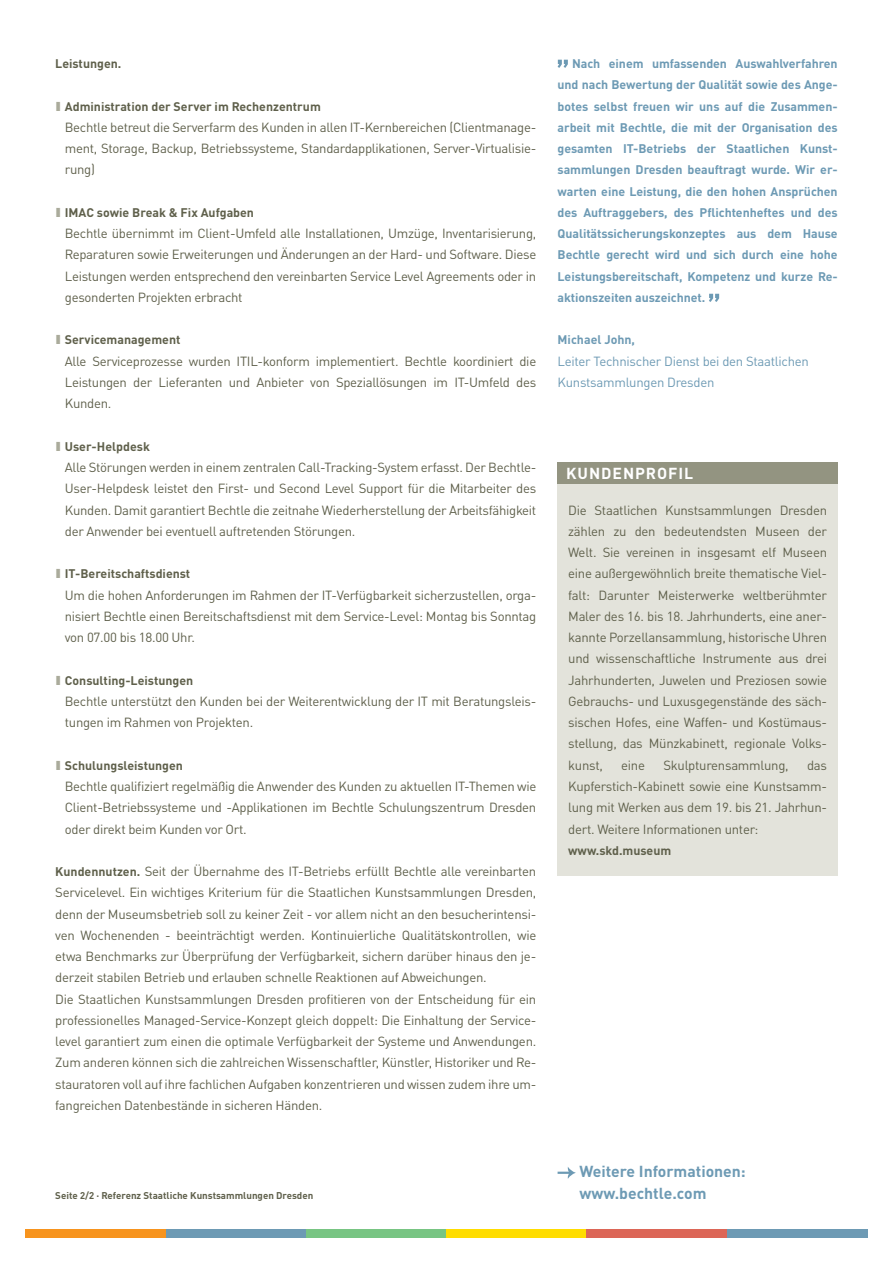
<style>
.page{position:relative;width:893px;height:1263px;background:#fff}
.page>*{position:absolute;margin:0;border:0;box-sizing:border-box;transform-origin:0 0}
.t1{font:700 15.75px/21.3px "Bechtle DIN";color:#6d9ab4}
.t2{font:700 15.75px "Bechtle DIN";color:#fff}
.t3{font:13.2px/21.3px "Bechtle DIN";letter-spacing:-.02em;color:#5f604b;text-align:justify}
.t4{font:13.2px/21.3px "Bechtle DIN";letter-spacing:-.02em;color:#6d9ab4}
.t5{font:700 12.3px/21.3px "Bechtle DIN";letter-spacing:-.005em;color:#6d9ab4}
.t6{font:700 12.3px "Bechtle DIN";color:#5f604b}
.t7{font:700 9.75px "Bechtle DIN";color:#5f604b}
.s1{font-weight:700;font-size:12.3px}
</style>
<div class="page">
<div style="left:26px;top:1229px;width:140px;height:8px;background:#f7941e"></div>
<div style="left:166px;top:1229px;width:140px;height:8px;background:#6d9ab4"></div>
<div style="left:727px;top:1229px;width:140px;height:8px;background:#6d9ab4"></div>
<div style="left:306px;top:1229px;width:140px;height:8px;background:#78c583"></div>
<div style="left:446px;top:1229px;width:141px;height:8px;background:#fd0"></div>
<div style="left:587px;top:1229px;width:140px;height:8px;background:#dc6657"></div>
<svg style="left:558px;top:60px;width:10px;height:8px"></svg>
<svg style="left:709px;top:294px;width:10px;height:8px"></svg>
<div style="left:558px;top:463px;width:280px;height:413px;background:#e3e3db"></div>
<div style="left:558px;top:463px;width:280px;height:21px;background:#939481"></div>
<svg style="left:558px;top:1167px;width:18px;height:12px"></svg>
<p class="t6" style="left:55px;top:53px;width:68px">Leistungen.</p>
<p class="t6" style="left:65px;top:96px;width:258px">Administration der Server im Rechenzentrum</p>
<p class="t3" style="left:65px;top:115px;width:473px">Bechtle betreut die Serverfarm des Kunden in allen IT-Kernbereichen (Clientmanage&shy;ment, Storage, Backup, Betriebssysteme, Standardapplikationen, Server-Virtualisie&shy;rung)</p>
<p class="t6" style="left:65px;top:202px;width:191px">IMAC sowie Break &amp; Fix Aufgaben</p>
<p class="t3" style="left:65px;top:221px;width:473px">Bechtle übernimmt im Client-Umfeld alle Installationen, Umzüge, Inventarisierung, Reparaturen sowie Erweiterungen und Änderungen an der Hard- und Software. Diese Leistungen werden entsprechend den vereinbarten Service Level Agreements oder in gesonderten Projekten erbracht</p>
<p class="t6" style="left:65px;top:330px;width:117px">Servicemanagement</p>
<p class="t3" style="left:65px;top:349px;width:473px">Alle Serviceprozesse wurden ITIL-konform implementiert. Bechtle koordiniert die Leistungen der Lieferanten und Anbieter von Speziallösungen im IT-Umfeld des Kunden.</p>
<p class="t6" style="left:65px;top:436px;width:87px">User-Helpdesk</p>
<p class="t3" style="left:65px;top:455px;width:473px">Alle Störungen werden in einem zentralen Call-Tracking-System erfasst. Der Bechtle-User-Helpdesk leistet den First- und Second Level Support für die Mitarbeiter des Kunden. Damit garantiert Bechtle die zeitnahe Wiederherstellung der Arbeitsfähigkeit der Anwender bei eventuell auftretenden Störungen.</p>
<p class="t6" style="left:65px;top:564px;width:127px">IT-Bereitschaftsdienst</p>
<p class="t3" style="left:65px;top:583px;width:473px">Um die hohen Anforderungen im Rahmen der IT-Verfügbarkeit sicherzustellen, orga&shy;nisiert Bechtle einen Bereitschaftsdienst mit dem Service-Level: Montag bis Sonntag von 07.00 bis 18.00 Uhr.</p>
<p class="t6" style="left:65px;top:670px;width:130px">Consulting-Leistungen</p>
<p class="t3" style="left:65px;top:689px;width:473px">Bechtle unterstützt den Kunden bei der Weiterentwicklung der IT mit Beratungsleis&shy;tungen im Rahmen von Projekten.</p>
<p class="t6" style="left:65px;top:755px;width:120px">Schulungsleistungen</p>
<p class="t3" style="left:65px;top:774px;width:473px">Bechtle qualifiziert regelmäßig die Anwender des Kunden zu aktuellen IT-Themen wie Client-Betriebssysteme und -Applikationen im Bechtle Schulungszentrum Dresden oder direkt beim Kunden vor Ort.</p>
<p class="t3" style="left:55px;top:859px;width:483px;text-align:left"><span class="s1">Kundennutzen.</span> Seit der Übernahme des IT-Betriebs erfüllt Bechtle alle vereinbarten Servicelevel. Ein wichtiges Kriterium für die Staatlichen Kunstsammlungen Dresden, denn der Museumsbetrieb soll zu keiner Zeit - vor allem nicht an den besucherintensi&shy;ven Wochenenden - beeinträchtigt werden. Kontinuierliche Qualitätskontrollen, wie etwa Benchmarks zur Überprüfung der Verfügbarkeit, sichern darüber hinaus den je&shy;derzeit stabilen Betrieb und erlauben schnelle Reaktionen auf Abweichungen.<br>Die Staatlichen Kunstsammlungen Dresden profitieren von der Entscheidung für ein professionelles Managed-Service-Konzept gleich doppelt: Die Einhaltung der Service&shy;level garantiert zum einen die optimale Verfügbarkeit der Systeme und Anwendungen.<br>Zum anderen können sich die zahlreichen Wissenschaftler, Künstler, Historiker und Re&shy;stauratoren voll auf ihre fachlichen Aufgaben konzentrieren und wissen zudem ihre um&shy;fangreichen Datenbestände in sicheren Händen.</p>
<p class="t7" style="left:55px;top:1187px;width:260px">Seite 2/2 · Referenz Staatliche Kunstsammlungen Dresden</p>
<p class="t5" style="left:558px;top:51px;width:282px;text-indent:15px">Nach einem umfassenden Auswahlverfahren und nach Bewertung der Qualität sowie des Ange&shy;botes selbst freuen wir uns auf die Zusammen&shy;arbeit mit Bechtle, die mit der Organisation des gesamten IT-Betriebs der Staatlichen Kunst&shy;sammlungen Dresden beauftragt wurde. Wir er&shy;warten eine Leistung, die den hohen Ansprüchen des Auftraggebers, des Pflichtenheftes und des Qualitätssicherungskonzeptes aus dem Hause Bechtle gerecht wird und sich durch eine hohe Leistungsbereitschaft, Kompetenz und kurze Re&shy;aktionszeiten auszeichnet.</p>
<p class="t5" style="left:558px;top:328px;width:79px">Michael John,</p>
<p class="t4" style="left:558px;top:349px;width:253px">Leiter Technischer Dienst bei den Staatlichen<br>Kunstsammlungen Dresden</p>
<p class="t2" style="left:566px;top:461px;width:24px">Kund</p>
<p class="t2" style="left:612px;top:461px;width:22px">enprofil</p>
<p class="t3" style="left:568px;top:498px;width:260px">Die Staatlichen Kunstsammlungen Dresden zählen zu den bedeutendsten Museen der Welt. Sie vereinen in insgesamt elf Museen eine außergewöhnlich breite thematische Viel&shy;falt: Darunter Meisterwerke weltberühmter Maler des 16. bis 18. Jahrhunderts, eine aner&shy;kannte Porzellansammlung, historische Uhren und wissenschaftliche Instrumente aus drei Jahrhunderten, Juwelen und Preziosen sowie Gebrauchs- und Luxusgegenstände des säch&shy;sischen Hofes, eine Waffen- und Kostümaus&shy;stellung, das Münzkabinett, regionale Volks&shy;kunst,</p>
<p class="t3" style="left:621px;top:753px;width:25px">eine</p>
<p class="t3" style="left:663px;top:753px;width:127px">Skulpturensammlung,</p>
<p class="t3" style="left:568px;top:753px;width:260px;text-indent:239px">das Kupferstich-Kabinett sowie eine Kunstsamm&shy;lung mit Werken aus dem 19. bis 21. Jahrhun&shy;dert. Weitere Informationen unter:</p>
<p class="t6" style="left:568px;top:840px;width:105px">www.skd.museum</p>
<p class="t1" style="left:579px;top:1159px;width:168px">Weitere Informationen: www.bechtle.com</p>
</div>
